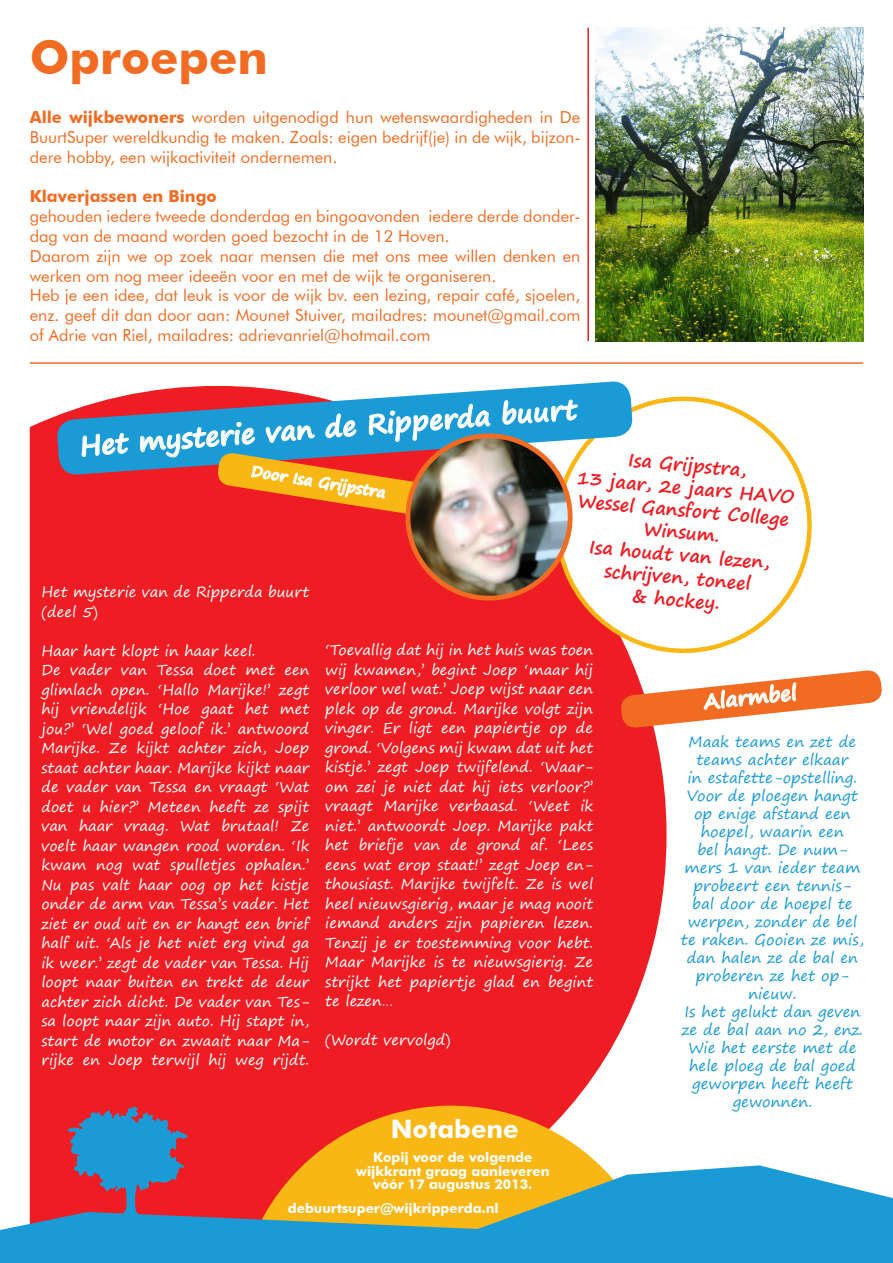
<style>
.page{position:relative;width:893px;height:1263px;background:#fff}
.page>*{position:absolute;margin:0;border:0;box-sizing:border-box;transform-origin:0 0}
.t1{font:700 46.5px "Futura BT";color:#f16c22}
.t2{font:700 27px "Segoe Print";color:#fff}
.t3{font:700 25.5px "Futura BT";color:#fff}
.t4{font:700 20.55px "Segoe Print";color:#fff}
.t5{font:700 18px/22.5px "Segoe Print";color:#ee1d23;text-align:center}
.t6{font:16.5px/19.8px "Futura BT";color:#f16c22;text-align:justify}
.t7{font:700 16.5px "Futura BT";color:#f16c22}
.t8{font:15px/18px "Segoe Print";color:#1b9bd6;text-align:center}
.t9{font:700 15px "Segoe Print";color:#fff}
.t10{font:14.55px/19.5px "Segoe Print";color:#fff}
.t11{font:700 13.5px/13.5px "Futura BT";color:#fff;text-align:center}
.s1{font-weight:700}
</style>
<div class="page">
<div style="left:30px;top:416px;width:636px;height:749px;background:#ee1d23"></div>
<hr style="left:30px;top:362px;width:833px;height:2px;background:#f16c22">
<svg style="left:256px;top:1106px;width:390px;height:59px;fill:#f9b716"></svg>
<svg style="left:544px;top:396px;width:268px;height:268px"></svg>
<svg style="left:56px;top:381px;width:577px;height:95px"></svg>
<svg style="left:81px;top:433px;width:48px;height:24px"></svg>
<svg style="left:620px;top:669px;width:262px;height:60px"></svg>
<svg style="left:140px;top:399px;width:438px;height:204px;background:#ae696a"></svg>
<svg style="left:0;top:1165px;width:893px;height:98px;background:#699ba0"></svg>
<svg style="left:66px;top:1106px;width:123px;height:111px;background:#7d6082"></svg>
<img style="left:595px;top:28px;width:268px;height:313px">
<hr style="left:587px;top:28px;width:2px;height:313px;background:#ee1d23">
<h1 class="t1" style="left:30px;top:29px;width:240px">Oproepen</h1>
<p class="t6" style="left:30px;top:107px;width:552px"><span class="s1">Alle wijkbewoners</span> worden uitgenodigd hun wetenswaardigheden in De BuurtSuper wereldkundig te maken. Zoals: eigen bedrijf(je) in de wijk, bijzon&shy;dere hobby, een wijkactiviteit ondernemen.</p>
<p class="t7" style="left:30px;top:186px;width:189px">Klaverjassen en Bingo</p>
<p class="t6" style="left:30px;top:206px;width:552px;text-align:left">gehouden iedere tweede donderdag en bingoavonden iedere derde donder&shy;dag van de maand worden goed bezocht in de 12 Hoven.<br>Daarom zijn we op zoek naar mensen die met ons mee willen denken en werken om nog meer ideeën voor en met de wijk te organiseren.<br>Heb je een idee, dat leuk is voor de wijk bv. een lezing, repair café, sjoelen, enz. geef dit dan door aan: Mounet Stuiver, mailadres: mounet@gmail.com of Adrie van Riel, mailadres: adrievanriel@hotmail.com</p>
<h2 class="t2" style="left:78px;top:420px;width:500px;rotate:-4deg">Het mysterie van de Ripperda buurt</h2>
<p class="t9" style="left:253px;top:458px;width:138px;rotate:9deg">Door Isa Grijpstra</p>
<p class="t5" style="left:580px;top:444px;width:220px;rotate:5deg">Isa Grijpstra,<br>13 jaar, 2e jaars HAVO<br>Wessel Gansfort College<br>Winsum.<br>Isa houdt van lezen, schrijven, toneel</p>
<p class="t10" style="left:41px;top:582px;width:269px">Het mysterie van de Ripperda buurt</p>
<p class="t5" style="left:633px;top:584px;width:90px;rotate:5deg">&amp; hockey.</p>
<p class="t10" style="left:41px;top:601px;width:58px">(deel 5)</p>
<p class="t10" style="left:41px;top:640px;width:269px">Haar hart klopt in haar keel.<br>De vader van Tessa doet met een glimlach open. ‘Hallo Marijke!’ zegt hij vriendelijk ‘Hoe gaat het met jou?’ ‘Wel goed geloof ik.’ antwoord Marijke. Ze kijkt achter zich, Joep staat achter haar. Marijke kijkt naar de vader van Tessa en vraagt ‘Wat doet u hier?’ Meteen heeft ze spijt van haar vraag. Wat brutaal! Ze voelt haar wangen rood worden. ‘Ik kwam nog wat spulletjes ophalen.’ Nu pas valt haar oog op het kistje onder de arm van Tessa’s vader. Het ziet er oud uit en er hangt een brief half uit. ‘Als je het niet erg vind ga ik weer.’ zegt de vader van Tessa. Hij loopt naar buiten en trekt de deur achter zich dicht. De vader van Tes&shy;sa loopt naar zijn auto. Hij stapt in, start de motor en zwaait naar Ma&shy;rijke en Joep terwijl hij weg rijdt.</p>
<p class="t10" style="left:325px;top:640px;width:269px;text-align:justify">‘Toevallig dat hij in het huis was toen wij kwamen,’ begint Joep ‘maar hij verloor wel wat.’ Joep wijst naar een plek op de grond. Marijke volgt zijn vinger. Er ligt een papiertje op de grond. ‘Volgens mij kwam dat uit het kistje.’ zegt Joep twijfelend. ‘Waar&shy;om zei je niet dat hij iets verloor?’ vraagt Marijke verbaasd. ‘Weet ik niet.’ antwoordt Joep. Marijke pakt het briefje van de grond af. ‘Lees eens wat erop staat!’ zegt Joep en&shy;thousiast. Marijke twijfelt. Ze is wel heel nieuwsgierig, maar je mag nooit iemand anders zijn papieren lezen.<br>Tenzij je er toestemming voor hebt.<br>Maar Marijke is te nieuwsgierig. Ze strijkt het papiertje glad en begint te lezen…</p>
<p class="t10" style="left:325px;top:1030px;width:127px">(Wordt vervolgd)</p>
<h3 class="t4" style="left:702px;top:683px;width:95px;rotate:-6deg">Alarmbel</h3>
<p class="t8" style="left:681px;top:732px;width:184px">Maak teams en zet de teams achter elkaar<br>in estafette-opstelling.<br>Voor de ploegen hangt op enige afstand een hoepel, waarin een<br>bel hangt. De num&shy;mers 1 van ieder team probeert een tennis&shy;bal door de hoepel te werpen, zonder de bel te raken. Gooien ze mis, dan halen ze de bal en proberen ze het op&shy;nieuw.<br>Is het gelukt dan geven ze de bal aan no 2, enz.<br>Wie het eerste met de hele ploeg de bal goed geworpen heeft heeft gewonnen.</p>
<h3 class="t3" style="left:391px;top:1114px;width:130px">Notabene</h3>
<p class="t11" style="left:356px;top:1150px;width:195px">Kopij voor de volgende wijkkrant graag aanleveren vóór 17 augustus 2013.</p>
<p class="t11" style="left:288px;top:1201px;width:212px">debuurtsuper@wijkripperda.nl</p>
</div>
